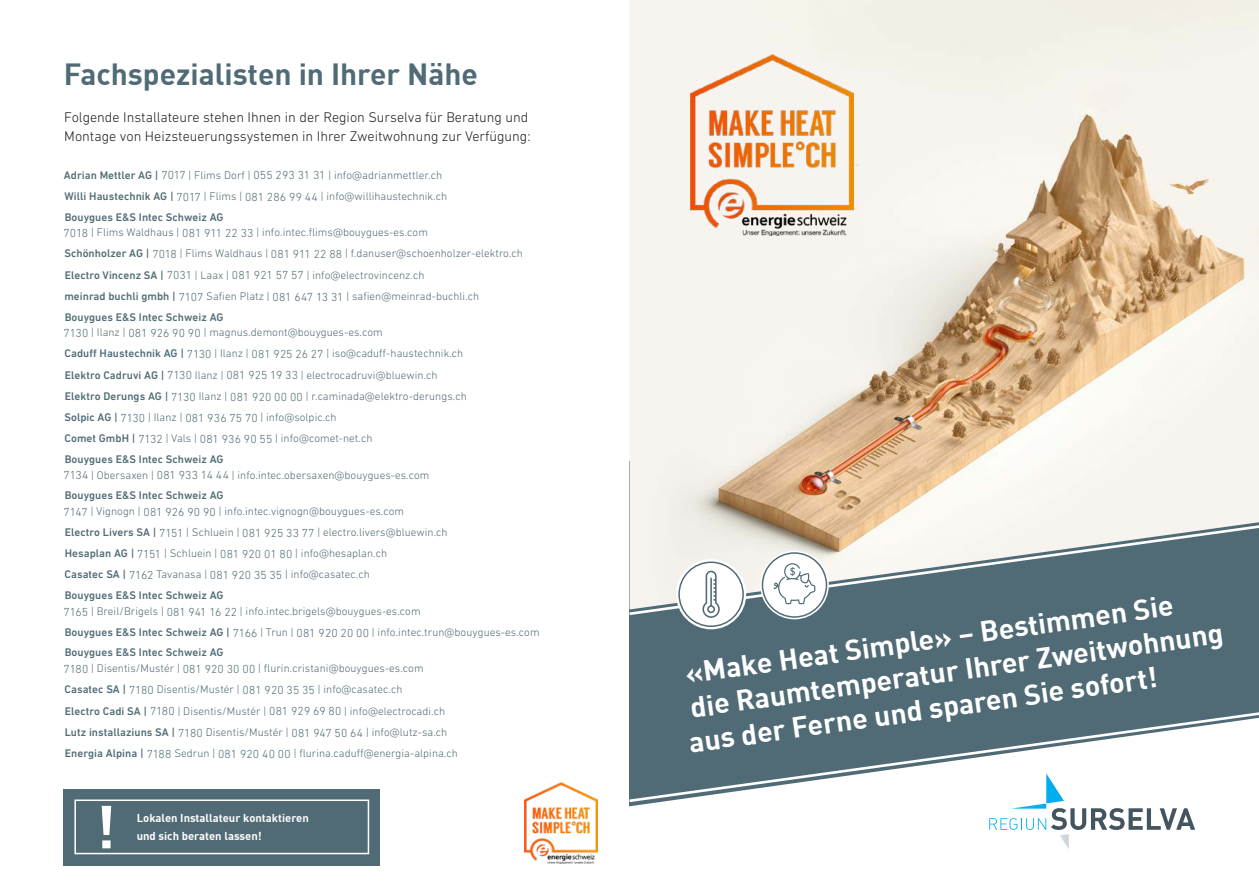
<style>
.page{position:relative;width:1259px;height:893px;background:#fff}
.page>*{position:absolute;margin:0;border:0;box-sizing:border-box;transform-origin:0 0}
.Überschrift{font:700 30px "DIN";color:#506b75}
.grundschrift{font:700 28.5px/34.5px "DIN";color:#fff}
.Lauftext{font:300 14.25px/19.5px "DIN Next LT Pro";color:#231f20}
.Adressliste_neu{font:300 11.25px "DIN Next LT Pro";letter-spacing:.005em;color:#506b75}
.Adressliste_neu-2{font:500 11.25px "DIN Next LT Pro";letter-spacing:.005em;color:#506b75}
.Störer{font:700 11.25px/18.3px "DIN";color:#fff}
.s1{font-weight:500}
.s2{font-size:11.85px}
</style>
<div class="page">
<div style="left:629px;top:461px;width:630px;height:432px;background:#506b75"></div>
<div style="left:63px;top:789px;width:1196px;height:104px;background:#fff"></div>
<svg style="left:989px;top:804px;width:206px;height:45px"></svg>
<img style="left:629px;top:0;width:630px;height:520px">
<div style="left:684px;top:47px;width:175px;height:197px;background:#f7f4ef"></div>
<img style="left:691px;top:55px;width:162px;height:181px">
<img style="left:521px;top:789px;width:79px;height:78px">
<img style="left:524px;top:782px;width:73px;height:82px">
<svg style="left:629px;top:520px;width:630px;height:97px"></svg>
<svg style="left:626px;top:712px;width:633px;height:92px"></svg>
<svg style="left:676px;top:559px;width:70px;height:70px"></svg>
<div style="left:679px;top:562px;width:64px;height:64px;background:#fff;border-radius:50%"></div>
<div style="left:678px;top:561px;width:66px;height:66px;border:2px solid #506b75;border-radius:50%"></div>
<svg style="left:702px;top:571px;width:18px;height:47px"></svg>
<svg style="left:760px;top:551px;width:69px;height:68px"></svg>
<div style="left:762px;top:553px;width:64px;height:64px;background:#fff;border-radius:50%"></div>
<div style="left:761px;top:552px;width:66px;height:66px;border:2px solid #506b75;border-radius:50%"></div>
<svg style="left:773px;top:563px;width:42px;height:41px"></svg>
<div style="left:64px;top:789px;width:316px;height:76px;background:#506b75"></div>
<div style="left:74px;top:799px;width:295px;height:55px;border:2px solid #fff"></div>
<svg style="left:102px;top:806px;width:9px;height:42px"></svg>
<p class="Überschrift" style="left:64px;top:55px;width:416px">Fachspezialisten in Ihrer Nähe</p>
<p class="Lauftext" style="left:64px;top:107px;width:468px">Folgende Installateure stehen Ihnen in der Region Surselva für Beratung und<br>Montage von Heizsteuerungssystemen in Ihrer Zweitwohnung zur Verfügung:</p>
<p class="Adressliste_neu" style="left:64px;top:168px;width:380px"><span class="s1">Adrian Mettler AG |</span> <span class="s2">7017</span> | Flims Dorf | <span class="s2">055 293 31 31</span> | info@adrianmettler.ch</p>
<p class="Adressliste_neu" style="left:65px;top:190px;width:384px"><span class="s1">Willi Haustechnik AG |</span> <span class="s2">7017</span> | Flims | <span class="s2">081 286 99 44</span> | info@willihaustechnik.ch</p>
<p class="Adressliste_neu-2" style="left:65px;top:210px;width:160px">Bouygues E&amp;S Intec Schweiz AG</p>
<p class="Adressliste_neu" style="left:64px;top:226px;width:366px"><span class="s2">7018</span> | Flims Waldhaus | <span class="s2">081 911 22 33</span> | info.intec.flims@bouygues-es.com</p>
<p class="Adressliste_neu" style="left:64px;top:247px;width:460px"><span class="s1">Schönholzer AG |</span> <span class="s2">7018</span> | Flims Waldhaus | <span class="s2">081 911 22 88</span> | f.danuser@schoenholzer-elektro.ch</p>
<p class="Adressliste_neu" style="left:65px;top:268px;width:361px"><span class="s1">Electro Vincenz SA |</span> <span class="s2">7031</span> | Laax | <span class="s2">081 921 57 57</span> | info@electrovincenz.ch</p>
<p class="Adressliste_neu" style="left:64px;top:290px;width:416px"><span class="s1">meinrad buchli gmbh |</span> <span class="s2">7107</span> Safien Platz | <span class="s2">081 647 13 31</span> | safien@meinrad-buchli.ch</p>
<p class="Adressliste_neu-2" style="left:65px;top:310px;width:160px">Bouygues E&amp;S Intec Schweiz AG</p>
<p class="Adressliste_neu" style="left:64px;top:326px;width:321px"><span class="s2">7130</span> | Ilanz | <span class="s2">081 926 90 90</span> | magnus.demont@bouygues-es.com</p>
<p class="Adressliste_neu" style="left:65px;top:347px;width:400px"><span class="s1">Caduff Haustechnik AG |</span> <span class="s2">7130</span> | Ilanz | <span class="s2">081 925 26 27</span> | iso@caduff-haustechnik.ch</p>
<p class="Adressliste_neu" style="left:65px;top:368px;width:374px"><span class="s1">Elektro Cadruvi AG |</span> <span class="s2">7130</span> Ilanz | <span class="s2">081 925 19 33</span> | electrocadruvi@bluewin.ch</p>
<p class="Adressliste_neu" style="left:65px;top:390px;width:403px"><span class="s1">Elektro Derungs AG |</span> <span class="s2">7130</span> Ilanz | <span class="s2">081 920 00 00</span> | r.caminada@elektro-derungs.ch</p>
<p class="Adressliste_neu" style="left:64px;top:411px;width:274px"><span class="s1">Solpic AG |</span> <span class="s2">7130</span> | Ilanz | <span class="s2">081 936 75 70</span> | info@solpic.ch</p>
<p class="Adressliste_neu" style="left:65px;top:432px;width:309px"><span class="s1">Comet GmbH |</span> <span class="s2">7132</span> | Vals | <span class="s2">081 936 90 55</span> | info@comet-net.ch</p>
<p class="Adressliste_neu-2" style="left:65px;top:453px;width:160px">Bouygues E&amp;S Intec Schweiz AG</p>
<p class="Adressliste_neu" style="left:64px;top:468px;width:367px"><span class="s2">7134</span> | Obersaxen | <span class="s2">081 933 14 44</span> | info.intec.obersaxen@bouygues-es.com</p>
<p class="Adressliste_neu-2" style="left:65px;top:489px;width:160px">Bouygues E&amp;S Intec Schweiz AG</p>
<p class="Adressliste_neu" style="left:64px;top:505px;width:342px"><span class="s2">7147</span> | Vignogn | <span class="s2">081 926 90 90</span> | info.intec.vignogn@bouygues-es.com</p>
<p class="Adressliste_neu" style="left:65px;top:526px;width:384px"><span class="s1">Electro Livers SA |</span> <span class="s2">7151</span> | Schluein | <span class="s2">081 925 33 77</span> | electro.livers@bluewin.ch</p>
<p class="Adressliste_neu" style="left:65px;top:547px;width:324px"><span class="s1">Hesaplan AG |</span> <span class="s2">7151</span> | Schluein | <span class="s2">081 920 01 80</span> | info@hesaplan.ch</p>
<p class="Adressliste_neu" style="left:65px;top:568px;width:307px"><span class="s1">Casatec SA |</span> <span class="s2">7162</span> Tavanasa | <span class="s2">081 920 35 35</span> | info@casatec.ch</p>
<p class="Adressliste_neu-2" style="left:65px;top:589px;width:160px">Bouygues E&amp;S Intec Schweiz AG</p>
<p class="Adressliste_neu" style="left:64px;top:604px;width:358px"><span class="s2">7165</span> | Breil/Brigels | <span class="s2">081 941 16 22</span> | info.intec.brigels@bouygues-es.com</p>
<p class="Adressliste_neu" style="left:65px;top:626px;width:476px"><span class="s1">Bouygues E&amp;S Intec Schweiz AG |</span> <span class="s2">7166</span> | Trun | <span class="s2">081 920 20 00</span> | info.intec.trun@bouygues-es.com</p>
<p class="Adressliste_neu-2" style="left:65px;top:646px;width:160px">Bouygues E&amp;S Intec Schweiz AG</p>
<p class="Adressliste_neu" style="left:64px;top:662px;width:361px"><span class="s2">7180</span> | Disentis/Mustér | <span class="s2">081 920 30 00</span> | flurin.cristani@bouygues-es.com</p>
<p class="Adressliste_neu" style="left:65px;top:683px;width:339px"><span class="s1">Casatec SA |</span> <span class="s2">7180</span> Disentis/Mustér | <span class="s2">081 920 35 35</span> | info@casatec.ch</p>
<p class="Adressliste_neu" style="left:65px;top:704px;width:382px"><span class="s1">Electro Cadi SA |</span> <span class="s2">7180</span> | Disentis/Mustér | <span class="s2">081 929 69 80</span> | info@electrocadi.ch</p>
<p class="Adressliste_neu" style="left:65px;top:725px;width:384px"><span class="s1">Lutz installaziuns SA |</span> <span class="s2">7180</span> Disentis/Mustér | <span class="s2">081 947 50 64</span> | info@lutz-sa.ch</p>
<p class="Adressliste_neu" style="left:65px;top:747px;width:395px"><span class="s1">Energia Alpina |</span> <span class="s2">7188</span> Sedrun | <span class="s2">081 920 40 00</span> | flurina.caduff@energia-alpina.ch</p>
<p class="Störer" style="left:137px;top:808px;width:173px">Lokalen Installateur kontaktieren und sich beraten lassen!</p>
<p class="grundschrift" style="left:677px;top:656px;width:545px;rotate:-8deg">«Make Heat Simple» – Bestimmen Sie<br>die Raumtemperatur Ihrer Zweitwohnung aus der Ferne und sparen Sie sofort!</p>
</div>
